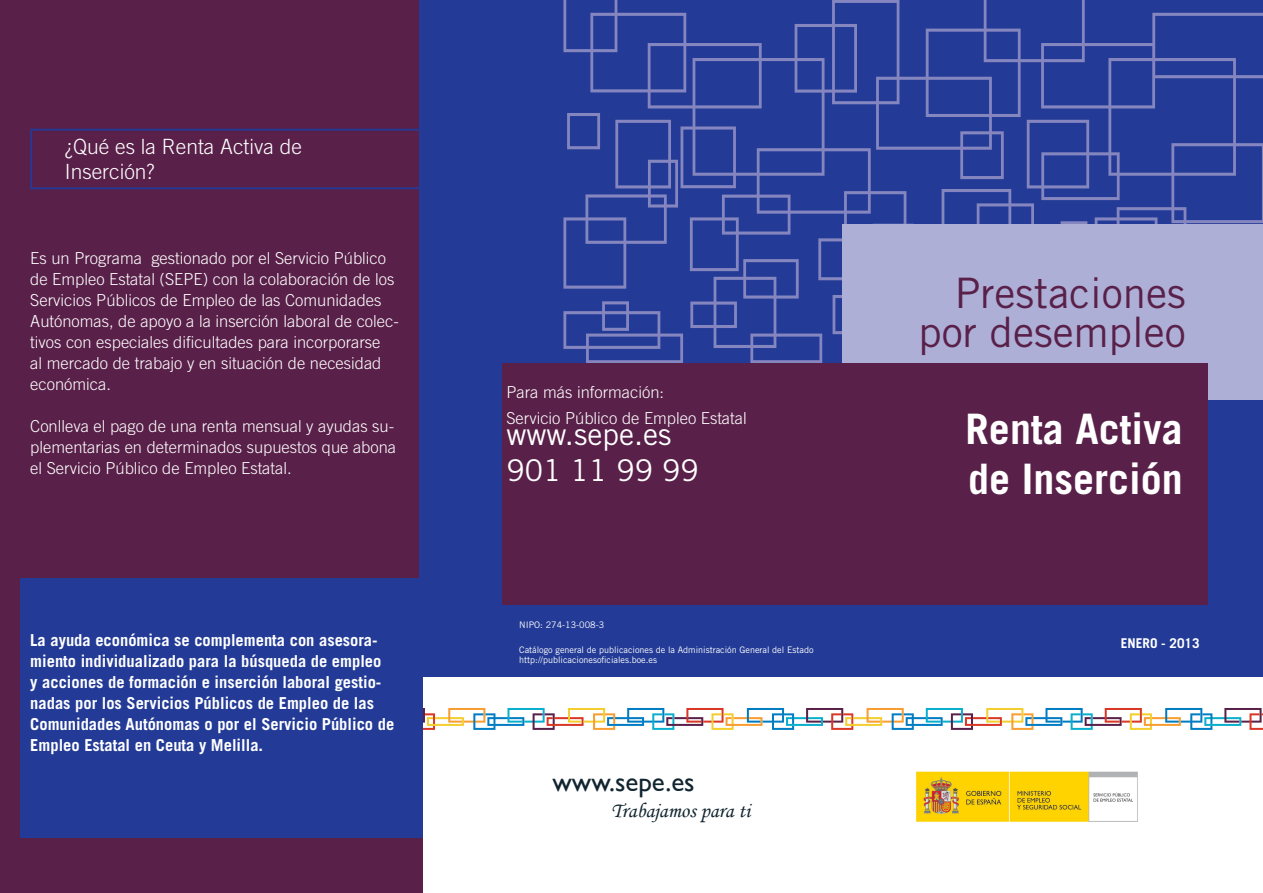
<style>
.page{position:relative;width:1263px;height:893px;background:#fff}
.page>*{position:absolute;margin:0;border:0;box-sizing:border-box;transform-origin:0 0}
.t1{font:42px "Trade Gothic LT Std";color:#592049}
.t2{font:700 42px "Trade Gothic LT Std";color:#fff}
.t3{font:30px "Trade Gothic LT Std";color:#fff}
.t4{font:27px "Gill Sans";color:#112530}
.t5{font:300 21px "Trade Gothic LT Std";color:#fff}
.t6{font:21px "Monotype Corsiva";color:#112530}
.t7{font:300 16.5px/21px "Trade Gothic LT Std";color:#fff}
.t8{font:700 16.5px/21px "Trade Gothic LT Std";color:#fff}
.t9{font:700 13.5px "Trade Gothic LT Std";color:#fff}
.t10{font:9px "Trade Gothic LT Std";color:#fff}
</style>
<div class="page">
<div style="left:0;top:0;width:422px;height:893px;background:#592049"></div>
<div style="left:419px;top:0;width:844px;height:676px;background:#233b96"></div>
<svg style="left:422px;top:708px;width:841px;height:22px"></svg>
<svg style="left:563px;top:0;width:700px;height:363px"></svg>
<div style="left:843px;top:224px;width:420px;height:176px;background:#aeafd6"></div>
<div style="left:502px;top:363px;width:706px;height:242px;background:#592049"></div>
<div style="left:20px;top:578px;width:402px;height:260px;background:#233b96"></div>
<div style="left:30px;top:129px;width:391px;height:60px;border:2px solid #233b96"></div>
<img style="left:916px;top:772px;width:221px;height:50px">
<p class="t5" style="left:65px;top:134px;width:238px">¿Qué es la Renta Activa de</p>
<p class="t5" style="left:65px;top:159px;width:91px">Inserción?</p>
<p class="t7" style="left:30px;top:247px;width:370px">Es un Programa gestionado por el Servicio Público de Empleo Estatal (SEPE) con la colaboración de los Servicios Públicos de Empleo de las Comunidades Autónomas, de apoyo a la inserción laboral de colec&shy;tivos con especiales dificultades para incorporarse<br>al mercado de trabajo y en situación de necesidad económica.</p>
<p class="t7" style="left:30px;top:415px;width:367px;text-align:justify">Conlleva el pago de una renta mensual y ayudas su&shy;plementarias en determinados supuestos que abona el Servicio Público de Empleo Estatal.</p>
<p class="t8" style="left:30px;top:629px;width:365px">La ayuda económica se complementa con asesora&shy;miento individualizado para la búsqueda de empleo<br>y acciones de formación e inserción laboral gestio&shy;nadas por los Servicios Públicos de Empleo de las Comunidades Autónomas o por el Servicio Público de Empleo Estatal en Ceuta y Melilla.</p>
<p class="t7" style="left:506px;top:382px;width:159px">Para más información:</p>
<p class="t7" style="left:506px;top:407px;width:242px">Servicio Público de Empleo Estatal</p>
<p class="t3" style="left:506px;top:416px;width:166px">www.sepe.es</p>
<p class="t3" style="left:506px;top:452px;width:194px">901 11 99 99</p>
<p class="t10" style="left:519px;top:619px;width:86px">NIPO: 274-13-008-3</p>
<p class="t10" style="left:519px;top:644px;width:296px">Catálogo general de publicaciones de la Administración General del Estado</p>
<p class="t10" style="left:519px;top:655px;width:139px">http://publicacionesoficiales.boe.es</p>
<p class="t4" style="left:552px;top:766px;width:144px">www.sepe.es</p>
<p class="t6" style="left:611px;top:797px;width:141px">Trabajamos para ti</p>
<p class="t1" style="left:955px;top:267px;width:232px">Prestaciones</p>
<p class="t1" style="left:918px;top:306px;width:269px">por desempleo</p>
<p class="t2" style="left:966px;top:403px;width:219px">Renta Activa</p>
<p class="t2" style="left:968px;top:454px;width:216px">de Inserción</p>
<p class="t9" style="left:1121px;top:635px;width:80px">ENERO - 2013</p>
</div>
